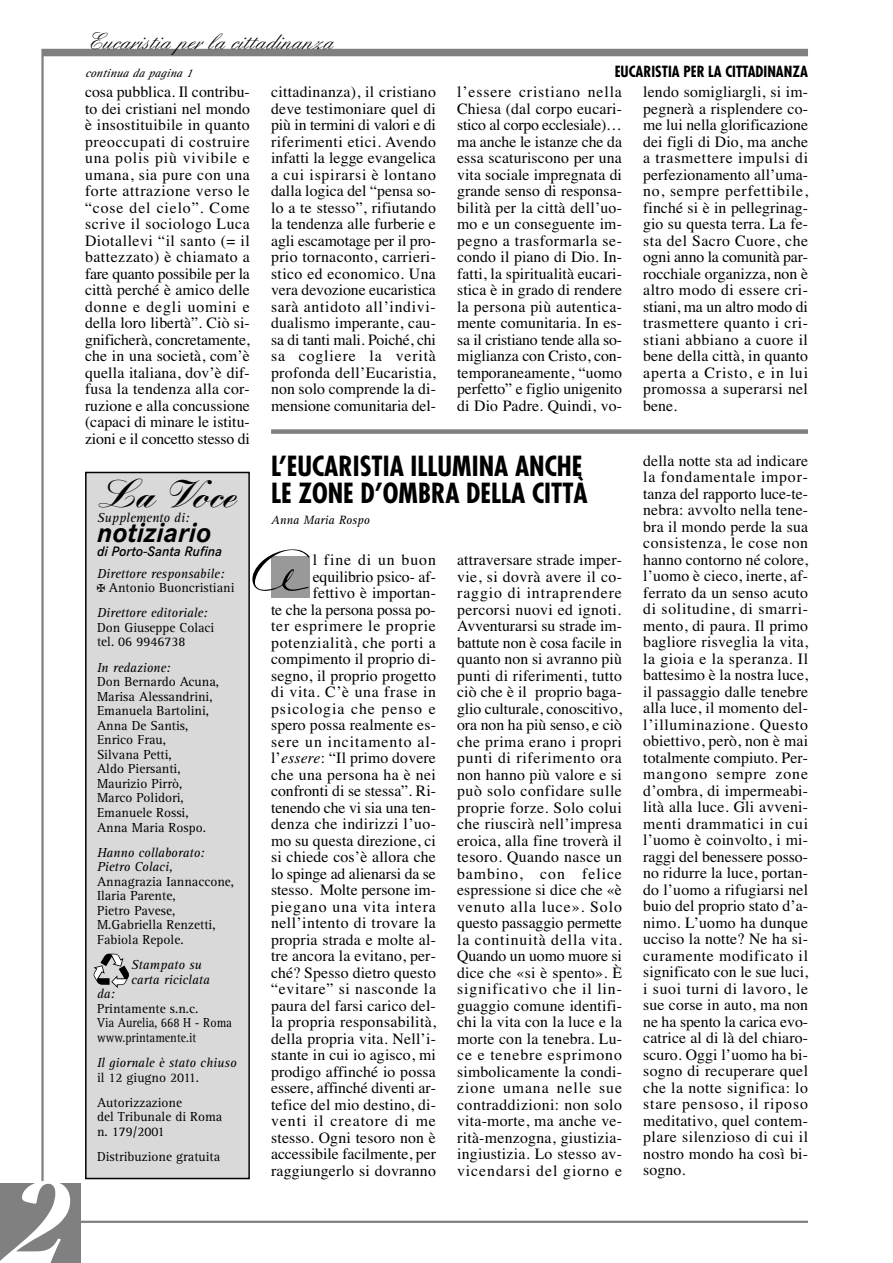
<style>
.page{position:relative;width:893px;height:1263px;background:#fff}
.page>*{position:absolute;margin:0;border:0;box-sizing:border-box;transform-origin:0 0}
.t1{font:italic 700 126px "Cochin";color:#fff}
.t2{font:74.4px "OPTI Carmella Hand Script";color:#000}
.t3{font:900 37.5px "Kuenstler Script";color:#000}
.t4{font:700 condensed 27px/27px "Futura";color:#000}
.t5{font:italic 700 27px "Corporate SBQ";color:#000}
.t6{font:24px "Englische Sch T";color:#000}
.t7{font:15.75px/16.5px "Times";letter-spacing:.01em;color:#000;text-align:justify}
.t8{font:700 condensed 15px "Futura";color:#000}
.t9{font:13.5px/14.5px "Rotis Serif";color:#000}
.t10{font:italic 13.5px/14.5px "Rotis Serif";color:#000}
.t11{font:italic 500 13.5px "Corporate SBQ";color:#000}
.t12{font:italic 12.45px "Rotis Serif";color:#000}
.t13{font:italic 12px "Rotis Serif";color:#000}
.s1{font-style:normal}
.s2{font-style:italic}
</style>
<div class="page">
<div style="left:271px;top:557px;width:39px;height:41px;background:#999"></div>
<hr style="left:41px;top:49px;width:3px;height:1174px;background:#808080">
<div style="left:43px;top:49px;width:765px;height:7px;background:#808080"></div>
<hr style="left:43px;top:1221px;width:765px;height:2px;background:#808080">
<div style="left:0;top:1184px;width:81px;height:79px;background:#808080"></div>
<div style="left:87px;top:473px;width:161px;height:705px;background:#d9d9d9"></div>
<div style="left:85px;top:472px;width:165px;height:707px;border:2px solid #000"></div>
<svg style="left:93px;top:954px;width:36px;height:34px"></svg>
<div style="left:271px;top:429px;width:537px;height:5px;background:#808080"></div>
<h1 class="t1" style="left:7px;top:1175px;width:64px">2</h1>
<h3 class="t6" style="left:85px;top:27px;width:249px">Eucaristia per la cittadinanza</h3>
<p class="t13" style="left:85px;top:69px;width:111px">continua da pagina 1</p>
<p class="t8" style="left:615px;top:65px;width:195px">EUCARISTIA PER LA CITTADINANZA</p>
<p class="t7" style="left:85px;top:85px;width:166px">cosa pubblica. Il contribu&shy;to dei cristiani nel mondo è insostituibile in quanto preoccupati di costruire una polis più vivibile e umana, sia pure con una forte attrazione verso le “cose del cielo”. Come scrive il sociologo Luca Diotallevi “il santo (= il battezzato) è chiamato a fare quanto possibile per la città perché è amico delle donne e degli uomini e della loro libertà”. Ciò si&shy;gnificherà, concretamente, che in una società, com’è quella italiana, dov’è dif&shy;fusa la tendenza alla cor&shy;ruzione e alla concussione (capaci di minare le istitu&shy;zioni e il concetto stesso di</p>
<p class="t7" style="left:457px;top:85px;width:166px">l’essere cristiano nella Chiesa (dal corpo eucari&shy;stico al corpo ecclesiale)… ma anche le istanze che da essa scaturiscono per una vita sociale impregnata di grande senso di responsa&shy;bilità per la città dell’uo&shy;mo e un conseguente im&shy;pegno a trasformarla se&shy;condo il piano di Dio. In&shy;fatti, la spiritualità eucari&shy;stica è in grado di rendere la persona più autentica&shy;mente comunitaria. In es&shy;sa il cristiano tende alla so&shy;miglianza con Cristo, con&shy;temporaneamente, “uomo perfetto” e figlio unigenito di Dio Padre. Quindi, vo-</p>
<p class="t7" style="left:271px;top:85px;width:166px">cittadinanza), il cristiano deve testimoniare quel di più in termini di valori e di riferimenti etici. Avendo infatti la legge evangelica a cui ispirarsi è lontano dalla logica del “pensa so&shy;lo a te stesso”, rifiutando la tendenza alle furberie e agli escamotage per il pro&shy;prio tornaconto, carrieri&shy;stico ed economico. Una vera devozione eucaristica sarà antidoto all’indivi&shy;dualismo imperante, cau&shy;sa di tanti mali. Poiché, chi sa cogliere la verità profonda dell’Eucaristia, non solo comprende la di&shy;mensione comunitaria del-</p>
<h3 class="t3" style="left:99px;top:484px;width:139px">La Voce</h3>
<p class="t10" style="left:97px;top:511px;width:94px">Supplemento di:</p>
<h3 class="t5" style="left:97px;top:523px;width:116px">notiziario</h3>
<p class="t11" style="left:97px;top:546px;width:127px">di Porto-Santa Rufina</p>
<p class="t10" style="left:97px;top:567px;width:139px">Direttore responsabile: ✠ <span class="s1">Antonio Buoncristiani</span></p>
<p class="t10" style="left:97px;top:607px;width:112px">Direttore editoriale:</p>
<p class="t9" style="left:97px;top:621px;width:119px">Don Giuseppe Colaci tel. 06 9946738</p>
<p class="t10" style="left:97px;top:661px;width:75px">In redazione:</p>
<p class="t9" style="left:97px;top:676px;width:124px">Don Bernardo Acuna,<br>Marisa Alessandrini,<br>Emanuela Bartolini,<br>Anna De Santis,<br>Enrico Frau,<br>Silvana Petti,<br>Aldo Piersanti,<br>Maurizio Pirrò,<br>Marco Polidori,<br>Emanuele Rossi,<br>Anna Maria Rospo.</p>
<p class="t10" style="left:97px;top:846px;width:109px">Hanno collaborato:<br>Pietro Colaci,</p>
<p class="t9" style="left:97px;top:875px;width:139px">Annagrazia Iannaccone,<br>Ilaria Parente,<br>Pietro Pavese,<br>M.Gabriella Renzetti,<br>Fabiola Repole.</p>
<p class="t10" style="left:131px;top:959px;width:80px">Stampato su carta riciclata</p>
<p class="t10" style="left:97px;top:988px;width:19px">da:</p>
<p class="t9" style="left:97px;top:1002px;width:136px">Printamente s.n.c.<br>Via Aurelia, 668 H - Roma www.printamente.it</p>
<p class="t10" style="left:97px;top:1057px;width:141px">Il giornale è stato chiuso</p>
<p class="t9" style="left:97px;top:1066px;width:104px;line-height:25.2px">il 12 giugno 2011.<br>Autorizzazione</p>
<p class="t9" style="left:97px;top:1111px;width:127px">del Tribunale di Roma n. 179/2001</p>
<p class="t9" style="left:97px;top:1151px;width:125px">Distribuzione gratuita</p>
<h3 class="t4" style="left:271px;top:455px;width:318px">L’EUCARISTIA ILLUMINA ANCHE<br>LE ZONE D’OMBRA DELLA CITTÀ</h3>
<p class="t12" style="left:271px;top:516px;width:100px">Anna Maria Rospo</p>
<p class="t7" style="left:271px;top:553px;width:166px;text-align:right">l fine di un buon equilibrio psico- af&shy;fettivo è importan-<br>te che la persona possa po&shy;ter esprimere le proprie potenzialità, che porti a compimento il proprio di&shy;segno, il proprio progetto di vita. C’è una frase in psicologia che penso e spero possa realmente es&shy;sere un incitamento al&shy;l’<span class="s2">essere</span>: “Il primo dovere che una persona ha è nei confronti di se stessa”. Ri&shy;tenendo che vi sia una ten&shy;denza che indirizzi l’uo&shy;mo su questa direzione, ci si chiede cos’è allora che lo spinge ad alienarsi da se stesso. Molte persone im&shy;piegano una vita intera nell’intento di trovare la propria strada e molte al&shy;tre ancora la evitano, per&shy;ché? Spesso dietro questo “evitare” si nasconde la paura del farsi carico del&shy;la propria responsabilità, della propria vita. Nell’i&shy;stante in cui io agisco, mi prodigo affinché io possa essere, affinché diventi ar&shy;tefice del mio destino, di&shy;venti il creatore di me stesso. Ogni tesoro non è accessibile facilmente, per raggiungerlo si dovranno</p>
<p class="t7" style="left:457px;top:553px;width:166px">attraversare strade imper&shy;vie, si dovrà avere il co&shy;raggio di intraprendere percorsi nuovi ed ignoti.<br>Avventurarsi su strade im&shy;battute non è cosa facile in quanto non si avranno più punti di riferimenti, tutto ciò che è il proprio baga&shy;glio culturale, conoscitivo, ora non ha più senso, e ciò che prima erano i propri punti di riferimento ora non hanno più valore e si può solo confidare sulle proprie forze. Solo colui che riuscirà nell’impresa eroica, alla fine troverà il tesoro. Quando nasce un bambino, con felice espressione si dice che «è venuto alla luce». Solo questo passaggio permette la continuità della vita.<br>Quando un uomo muore si dice che «si è spento». È significativo che il lin&shy;guaggio comune identifi&shy;chi la vita con la luce e la morte con la tenebra. Lu&shy;ce e tenebre esprimono simbolicamente la condi&shy;zione umana nelle sue contraddizioni: non solo vita-morte, ma anche ve&shy;rità-menzogna, giustizia&shy;ingiustizia. Lo stesso av&shy;vicendarsi del giorno e</p>
<h2 class="t2" style="left:250px;top:520px;width:63px">A</h2>
<p class="t7" style="left:643px;top:85px;width:166px">lendo somigliargli, si im&shy;pegnerà a risplendere co&shy;me lui nella glorificazione dei figli di Dio, ma anche a trasmettere impulsi di perfezionamento all’uma&shy;no, sempre perfettibile, finché si è in pellegrinag&shy;gio su questa terra. La fe&shy;sta del Sacro Cuore, che ogni anno la comunità par&shy;rocchiale organizza, non è altro modo di essere cri&shy;stiani, ma un altro modo di trasmettere quanto i cri&shy;stiani abbiano a cuore il bene della città, in quanto aperta a Cristo, e in lui promossa a superarsi nel bene.</p>
<p class="t7" style="left:643px;top:454px;width:166px">della notte sta ad indicare la fondamentale impor&shy;tanza del rapporto luce-te&shy;nebra: avvolto nella tene&shy;bra il mondo perde la sua consistenza, le cose non hanno contorno né colore, l’uomo è cieco, inerte, af&shy;ferrato da un senso acuto di solitudine, di smarri&shy;mento, di paura. Il primo bagliore risveglia la vita, la gioia e la speranza. Il battesimo è la nostra luce, il passaggio dalle tenebre alla luce, il momento del&shy;l’illuminazione. Questo obiettivo, però, non è mai totalmente compiuto. Per&shy;mangono sempre zone d’ombra, di impermeabi&shy;lità alla luce. Gli avveni&shy;menti drammatici in cui l’uomo è coinvolto, i mi&shy;raggi del benessere posso&shy;no ridurre la luce, portan&shy;do l’uomo a rifugiarsi nel buio del proprio stato d’a&shy;nimo. L’uomo ha dunque ucciso la notte? Ne ha si&shy;curamente modificato il significato con le sue luci, i suoi turni di lavoro, le sue corse in auto, ma non ne ha spento la carica evo&shy;catrice al di là del chiaro&shy;scuro. Oggi l’uomo ha bi&shy;sogno di recuperare quel che la notte significa: lo stare pensoso, il riposo meditativo, quel contem&shy;plare silenzioso di cui il nostro mondo ha così bi&shy;sogno.</p>
</div>
